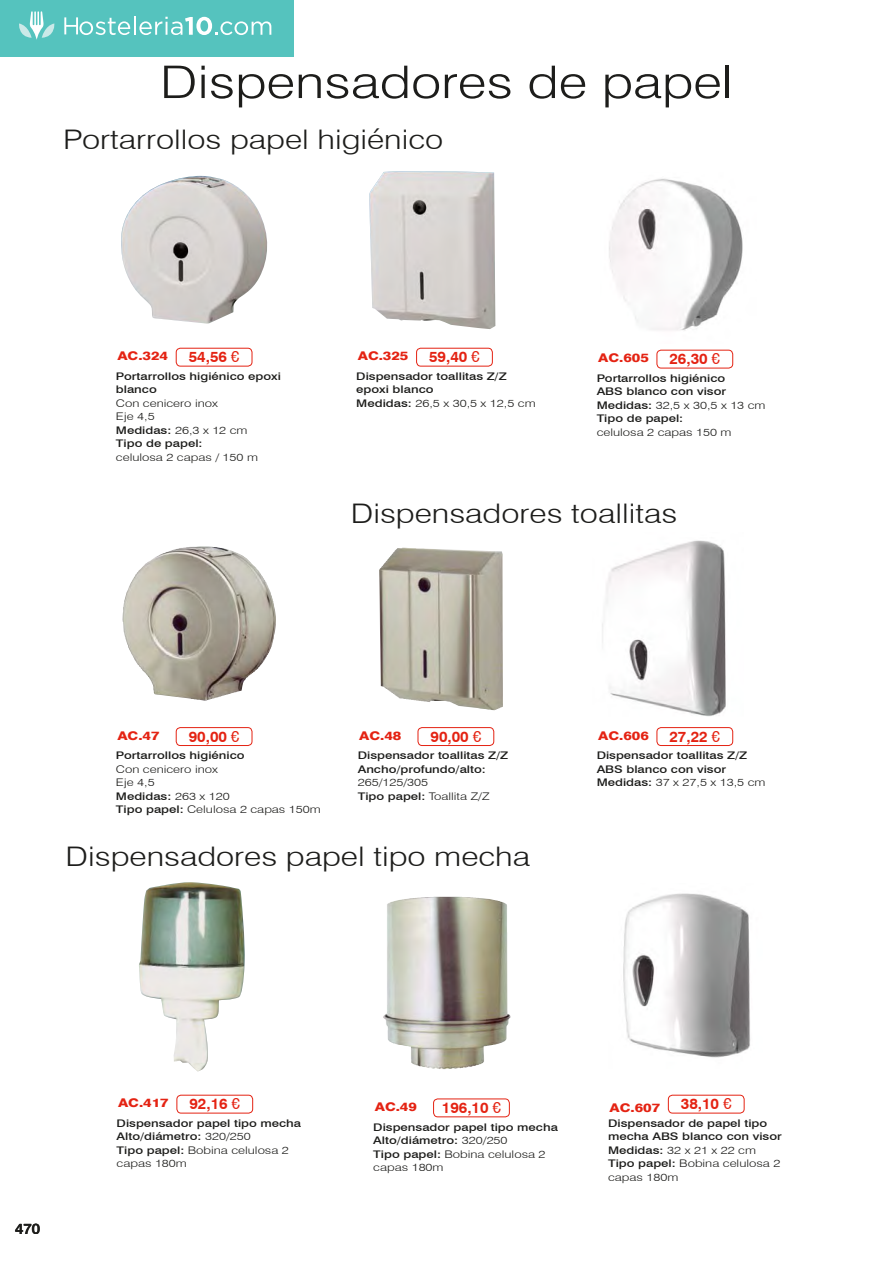
<style>
.page{position:relative;width:893px;height:1263px;background:#fff}
.page>*{position:absolute;margin:0;border:0;box-sizing:border-box;transform-origin:0 0}
.t1{font:300 45px "Swiss 721 BT";color:#1d1d1b;scale:1.2 1}
.t2{font:300 27px "Swiss 721 BT";color:#1d1d1b;scale:1.2 1}
.t3{font:700 15px "Swiss 721 BT";color:#e42313}
.t4{font:500 15px "Swiss 721 BT";color:#1d1d1b}
.t5{font:800 12px "Swiss 721 BT";color:#e42313;scale:1.2 1}
.t6{font:500 10.5px/13.5px "Swiss 721 BT";color:#1d1d1b;scale:1.25 1}
.t7{font:300 10.5px/13.5px "Swiss 721 BT";color:#1d1d1b;scale:1.25 1}
.s1{font-weight:400}
.s2{font-weight:500}
.s3{font-weight:300}
</style>
<div class="page">
<div style="left:176px;top:348px;width:76px;height:19px;border:1px solid #e42313;border-radius:4px"></div>
<img style="left:121px;top:176px;width:147px;height:148px">
<div style="left:416px;top:348px;width:77px;height:19px;border:1px solid #e42313;border-radius:4px"></div>
<img style="left:369px;top:171px;width:126px;height:158px">
<div style="left:656px;top:350px;width:77px;height:18px;border:1px solid #e42313;border-radius:4px"></div>
<img style="left:609px;top:178px;width:134px;height:153px">
<img style="left:602px;top:540px;width:124px;height:177px">
<div style="left:656px;top:727px;width:77px;height:19px;border:1px solid #e42313;border-radius:4px"></div>
<img style="left:623px;top:893px;width:128px;height:165px">
<div style="left:668px;top:1095px;width:76px;height:18px;border:1px solid #e42313;border-radius:4px"></div>
<div style="left:176px;top:727px;width:76px;height:19px;border:1px solid #e42313;border-radius:4px"></div>
<div style="left:418px;top:727px;width:76px;height:19px;border:1px solid #e42313;border-radius:4px"></div>
<img style="left:122px;top:547px;width:137px;height:154px">
<img style="left:379px;top:548px;width:124px;height:162px">
<div style="left:433px;top:1099px;width:77px;height:18px;border:1px solid #e42313;border-radius:4px"></div>
<img style="left:383px;top:897px;width:128px;height:172px">
<div style="left:176px;top:1095px;width:77px;height:18px;border:1px solid #e42313;border-radius:4px"></div>
<img style="left:139px;top:882px;width:106px;height:189px">
<div style="left:0;top:0;width:293px;height:57px;background:#55c3be"></div>
<svg style="left:64px;top:16px;width:207px;height:19px"></svg>
<svg style="left:19px;top:11px;width:36px;height:29px"></svg>
<h1 class="t1" style="left:160px;top:55px;width:479px">Dispensadores de papel</h1>
<h2 class="t2" style="left:63px;top:123px;width:318px">Portarrollos papel higiénico</h2>
<p class="t5" style="left:117px;top:349px;width:44px">AC.324</p>
<h3 class="t3" style="left:189px;top:348px;width:52px">54,56 <span class="s1">€</span></h3>
<p class="t6" style="left:116px;top:369px;width:133px">Portarrollos higiénico epoxi blanco</p>
<p class="t7" style="left:116px;top:396px;width:107px">Con cenicero inox<br>Eje 4,5<br><span class="s2">Medidas:</span> 26,3 x 12 cm<br><span class="s2">Tipo de papel:</span></p>
<p class="t7" style="left:116px;top:450px;width:115px">celulosa 2 capas / 150 m</p>
<p class="t5" style="left:358px;top:349px;width:44px">AC.325</p>
<h3 class="t3" style="left:429px;top:348px;width:52px">59,40 <span class="s1">€</span></h3>
<p class="t6" style="left:356px;top:369px;width:145px">Dispensador toallitas Z/Z epoxi blanco<br>Medidas: <span class="s3">26,5 x 30,5 x 12,5 cm</span></p>
<p class="t5" style="left:598px;top:351px;width:44px">AC.605</p>
<h3 class="t3" style="left:669px;top:350px;width:52px">26,30 <span class="s1">€</span></h3>
<p class="t6" style="left:597px;top:371px;width:137px">Portarrollos higiénico<br>ABS blanco con visor<br>Medidas: <span class="s3">32,5 x 30,5 x 13 cm<br></span>Tipo de papel:</p>
<p class="t7" style="left:597px;top:425px;width:109px">celulosa 2 capas 150 m</p>
<h2 class="t2" style="left:351px;top:497px;width:274px">Dispensadores toallitas</h2>
<p class="t5" style="left:117px;top:728px;width:37px">AC.47</p>
<h3 class="t3" style="left:189px;top:727px;width:52px">90,00 <span class="s1">€</span></h3>
<p class="t5" style="left:359px;top:728px;width:37px">AC.48</p>
<h3 class="t3" style="left:430px;top:727px;width:52px">90,00 <span class="s1">€</span></h3>
<p class="t6" style="left:116px;top:749px;width:104px">Portarrollos higiénico</p>
<p class="t7" style="left:116px;top:762px;width:165px">Con cenicero inox<br>Eje 4,5<br><span class="s2">Medidas:</span> 263 x 120<br><span class="s2">Tipo papel:</span> Celulosa 2 capas 150m</p>
<p class="t6" style="left:358px;top:749px;width:122px">Dispensador toallitas Z/Z<br>Ancho/profundo/alto:</p>
<p class="t7" style="left:358px;top:776px;width:107px">265/125/305<br><span class="s2">Tipo papel:</span> Toallita Z/Z</p>
<h2 class="t2" style="left:66px;top:840px;width:389px">Dispensadores papel tipo mecha</h2>
<p class="t5" style="left:598px;top:728px;width:44px">AC.606</p>
<h3 class="t3" style="left:669px;top:727px;width:52px">27,22 <span class="s1">€</span></h3>
<p class="t6" style="left:597px;top:749px;width:137px">Dispensador toallitas Z/Z<br>ABS blanco con visor<br>Medidas: <span class="s3">37 x 27,5 x 13,5 cm</span></p>
<h3 class="t4" style="left:15px;top:1220px;width:27px">470</h3>
<p class="t5" style="left:118px;top:1096px;width:44px">AC.417</p>
<h3 class="t3" style="left:189px;top:1095px;width:52px">92,16 <span class="s1">€</span></h3>
<p class="t6" style="left:117px;top:1116px;width:149px">Dispensador papel tipo mecha<br>Alto/diámetro: <span class="s3">320/250<br></span>Tipo papel: <span class="s3">Bobina celulosa 2 capas 180m</span></p>
<p class="t5" style="left:375px;top:1099px;width:37px">AC.49</p>
<h3 class="t3" style="left:442px;top:1099px;width:61px">196,10 <span class="s1">€</span></h3>
<p class="t6" style="left:373px;top:1120px;width:149px">Dispensador papel tipo mecha<br>Alto/diámetro: <span class="s3">320/250<br></span>Tipo papel: <span class="s3">Bobina celulosa 2 capas 180m</span></p>
<p class="t5" style="left:609px;top:1100px;width:44px">AC.607</p>
<h3 class="t3" style="left:681px;top:1095px;width:52px">38,10 <span class="s1">€</span></h3>
<p class="t6" style="left:608px;top:1116px;width:140px">Dispensador de papel tipo mecha ABS blanco con visor<br>Medidas: <span class="s3">32 x 21 x 22 cm<br></span>Tipo papel: <span class="s3">Bobina celulosa 2 capas 180m</span></p>
</div>
